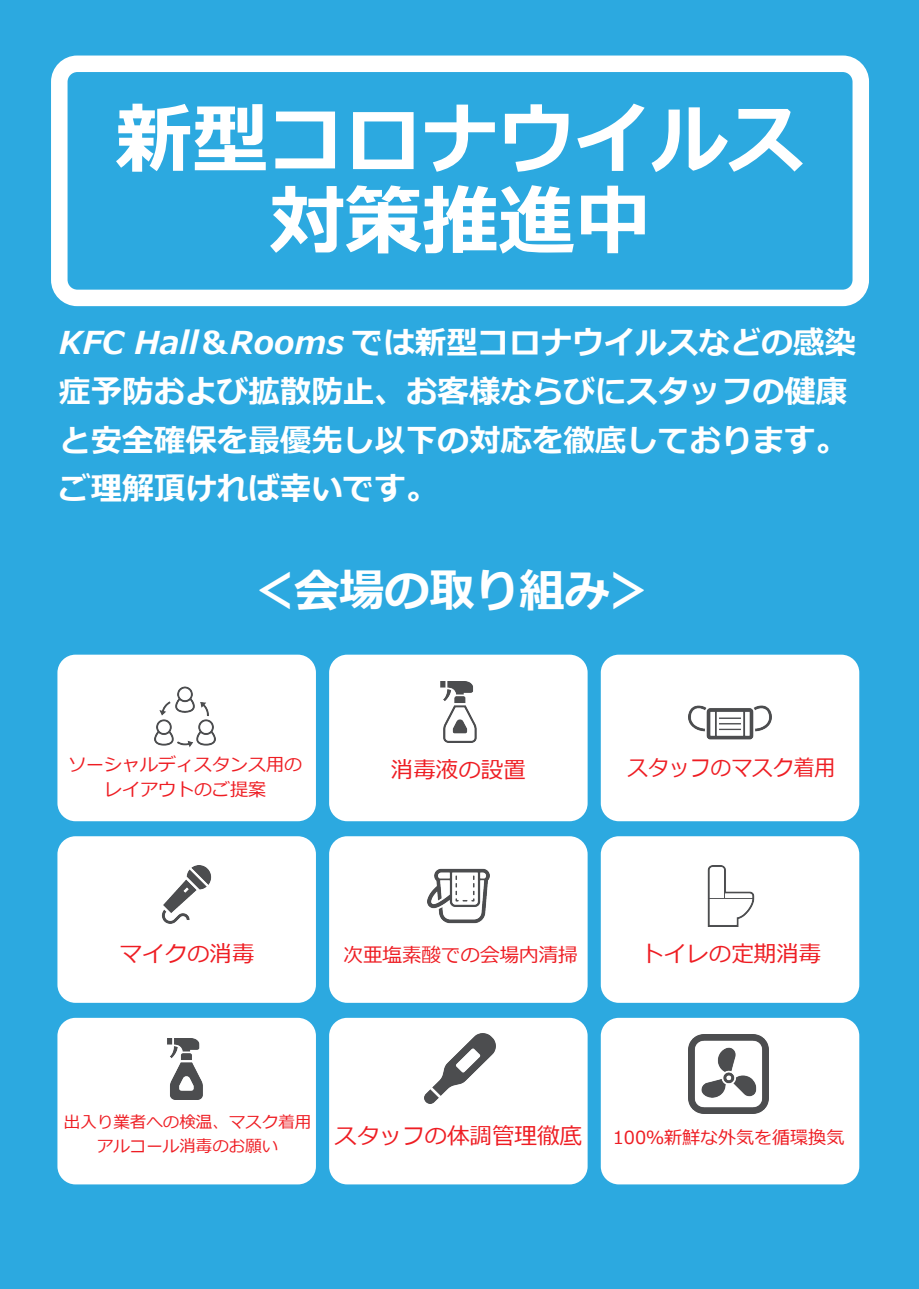
<style>
.page{position:relative;width:919px;height:1289px;background:#fff}
.page>*{position:absolute;margin:0;border:0;box-sizing:border-box;transform-origin:0 0}
.t1{font:italic 700 76.5px/81.8px "Meiryo";color:#fff;text-align:center}
.t2{font:italic 700 45px "Meiryo";color:#fff}
.t3{font:italic 700 31.5px/48.8px "Meiryo";color:#fff}
.t4{font:22.5px "Meiryo";color:#ee1d23}
.t5{font:22.5px "Meiryo";color:#ee1d23;scale:.92 1}
.t6{font:19.5px "Meiryo";color:#ee1d23}
.t7{font:18px/24.8px "Meiryo";color:#ee1d23;text-align:center}
.t8{font:16.5px/24.8px "Meiryo";color:#ee1d23;text-align:center}
</style>
<div class="page">
<div style="left:0;top:0;width:918px;height:1288px;background:#2ca9e0"></div>
<div style="left:57px;top:654px;width:259px;height:167px;background:#fff;border-radius:18px"></div>
<div style="left:329px;top:654px;width:258px;height:167px;background:#fff;border-radius:18px"></div>
<div style="left:600px;top:654px;width:259px;height:167px;background:#fff;border-radius:18px"></div>
<div style="left:57px;top:836px;width:259px;height:166px;background:#fff;border-radius:18px"></div>
<div style="left:329px;top:836px;width:258px;height:166px;background:#fff;border-radius:18px"></div>
<div style="left:600px;top:836px;width:259px;height:166px;background:#fff;border-radius:18px"></div>
<div style="left:57px;top:1017px;width:259px;height:167px;background:#fff;border-radius:18px"></div>
<div style="left:329px;top:1017px;width:258px;height:167px;background:#fff;border-radius:18px"></div>
<div style="left:600px;top:1017px;width:259px;height:167px;background:#fff;border-radius:18px"></div>
<div style="left:51px;top:56px;width:818px;height:250px;border:16px solid #fff;border-radius:18px"></div>
<img style="left:167px;top:1038px;width:36px;height:61px">
<img style="left:440px;top:681px;width:37px;height:61px">
<img style="left:428px;top:868px;width:61px;height:56px">
<img style="left:154px;top:686px;width:62px;height:61px">
<img style="left:707px;top:865px;width:48px;height:61px">
<img style="left:161px;top:865px;width:51px;height:58px">
<img style="left:689px;top:705px;width:82px;height:35px">
<img style="left:425px;top:1033px;width:70px;height:70px">
<img style="left:688px;top:1034px;width:80px;height:79px">
<h1 class="t1" style="left:116px;top:102px;width:690px">新型コロナウイルス対策推進中</h1>
<p class="t3" style="left:59px;top:320px;width:798px">KFC Hall＆Rooms では新型コロナウイルスなどの感染症予防および拡散防止、お客様ならびにスタッフの健康と安全確保を最優先し以下の対応を徹底しております。ご理解頂ければ幸いです。</p>
<h2 class="t2" style="left:249px;top:558px;width:406px">＜会場の取り組み＞</h2>
<p class="t7" style="left:68px;top:753px;width:235px">ソーシャルディスタンス用のレイアウトのご提案</p>
<p class="t4" style="left:391px;top:753px;width:136px">消毒液の設置</p>
<p class="t5" style="left:627px;top:752px;width:227px">スタッフのマスク着用</p>
<p class="t4" style="left:119px;top:938px;width:136px">マイクの消毒</p>
<p class="t6" style="left:343px;top:941px;width:235px">次亜塩素酸での会場内清掃</p>
<p class="t4" style="left:641px;top:938px;width:181px">トイレの定期消毒</p>
<p class="t8" style="left:64px;top:1110px;width:249px">出入り業者への検温、マスク着用アルコール消毒のお願い</p>
<p class="t4" style="left:334px;top:1119px;width:249px">スタッフの体調管理徹底</p>
<p class="t7" style="left:612px;top:1125px;width:233px">100％新鮮な外気を循環換気</p>
</div>
